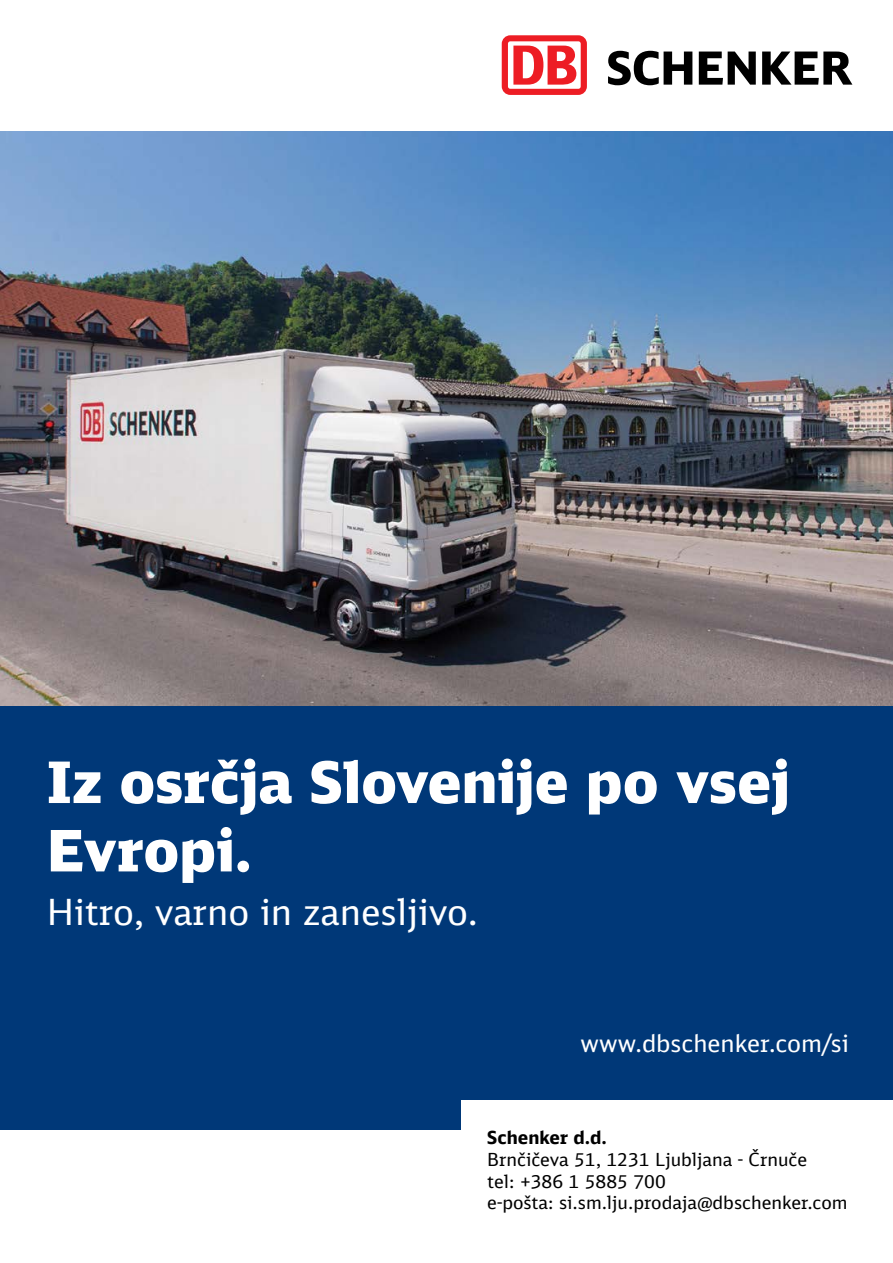
<style>
.page{position:relative;width:893px;height:1263px;background:#fff}
.page>*{position:absolute;margin:0;border:0;box-sizing:border-box;transform-origin:0 0}
.t1{font:900 57px/68.4px "DB Sans";color:#fff}
.t2{font:36px "DB Sans";color:#fff}
.t3{font:24px "DB Sans";color:#fff}
.t4{font:18px/21.6px "DB Sans";color:#000}
.t5{font:700 18px "DB Sans";color:#000}
</style>
<div class="page">
<img style="left:0;top:132px;width:893px;height:574px">
<svg style="left:608px;top:51px;width:84px;height:34px"></svg>
<svg style="left:699px;top:52px;width:57px;height:33px"></svg>
<svg style="left:762px;top:52px;width:90px;height:33px"></svg>
<div style="left:502px;top:35px;width:85px;height:60px;background:#ed1d24;border-radius:9px"></div>
<div style="left:508px;top:41px;width:73px;height:48px;background:#fff;border-radius:2px"></div>
<svg style="left:513px;top:46px;width:63px;height:39px"></svg>
<div style="left:0;top:706px;width:893px;height:555px;background:#003878"></div>
<div style="left:0;top:1130px;width:893px;height:131px;background:#fff"></div>
<div style="left:462px;top:1101px;width:431px;height:130px;background:#fff"></div>
<h1 class="t1" style="left:47px;top:746px;width:744px">Iz osrčja Slovenije po vsej<br>Evropi.</h1>
<h2 class="t2" style="left:47px;top:890px;width:433px">Hitro, varno in zanesljivo.</h2>
<h3 class="t3" style="left:580px;top:1029px;width:270px">www.dbschenker.com/si</h3>
<p class="t5" style="left:487px;top:1126px;width:121px">Schenker d.d.</p>
<p class="t4" style="left:487px;top:1148px;width:362px">Brnčičeva 51, 1231 Ljubljana - Črnuče<br>tel: +386 1 5885 700<br>e-pošta: si.sm.lju.prodaja@dbschenker.com</p>
</div>
